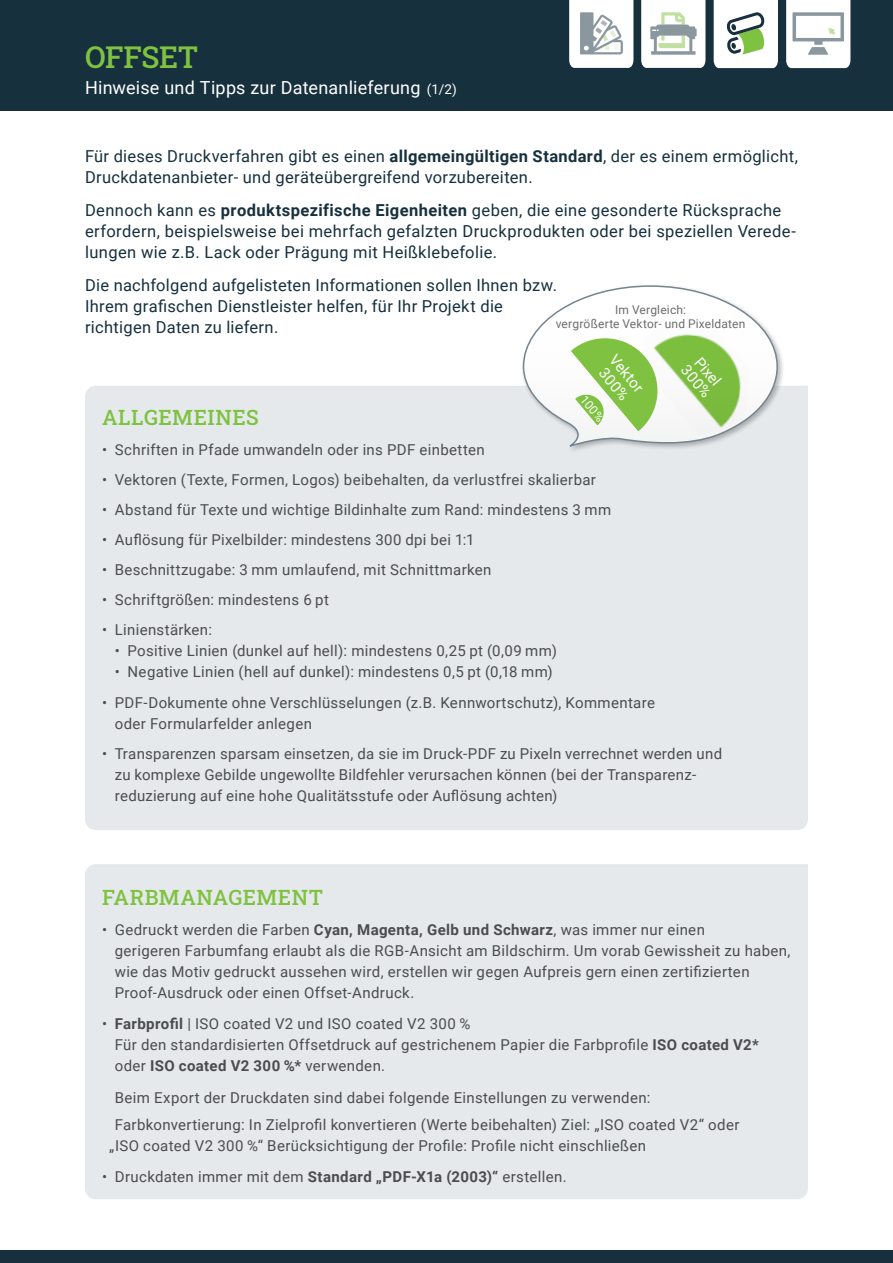
<style>
.page{position:relative;width:893px;height:1263px;background:#fff}
.page>*{position:absolute;margin:0;border:0;box-sizing:border-box;transform-origin:0 0}
.t1{font:500 30px "Roboto Slab";letter-spacing:-.015em;color:#7fc241}
.t2{font:500 21px "Roboto Slab";letter-spacing:.025em;color:#7fc241}
.t3{font:18px "Roboto";letter-spacing:.01em;color:#fff}
.t4{font:16.5px/21px "Roboto";letter-spacing:.02em;color:#16303d}
.t5{font:15px/21px "Roboto";letter-spacing:.02em;color:#4b4c4d}
.t6{font:15px/15px "Roboto";color:#fff}
.t7{font:13.5px "Roboto";color:#fff}
.t8{font:12px/14.4px "Roboto";letter-spacing:.015em;color:#6c6d70;text-align:center}
.t9{font:12px "Roboto";color:#fff}
.s1{font-weight:700}
</style>
<div class="page">
<div style="left:0;top:1250px;width:893px;height:13px;background:#16303d"></div>
<div style="left:0;top:0;width:893px;height:111px;background:#16303d"></div>
<div style="left:85px;top:386px;width:723px;height:444px;background:#e5e9ec"></div>
<div style="left:520px;top:283px;width:265px;height:170px;background:#231f20;opacity:.3"></div>
<svg style="left:522px;top:285px;width:257px;height:165px"></svg>
<div style="left:85px;top:864px;width:723px;height:335px;background:#e5e9ec"></div>
<svg style="left:786px;top:0;width:64px;height:68px;background:#ebedee"></svg>
<svg style="left:714px;top:0;width:64px;height:68px;background:#dce5d9"></svg>
<svg style="left:641px;top:0;width:64px;height:68px;background:#e4e8e5"></svg>
<svg style="left:569px;top:0;width:64px;height:68px;background:#e3e6e7"></svg>
<h1 class="t1" style="left:85px;top:37px;width:115px">OFFSET</h1>
<p class="t3" style="left:85px;top:75px;width:337px">Hinweise und Tipps zur Datenanlieferung</p>
<p class="t7" style="left:427px;top:79px;width:31px">(1/2)</p>
<p class="t4" style="left:85px;top:145px;width:714px;line-height:21.5px">Für dieses Druckverfahren gibt es einen <span class="s1">allgemeingültigen Standard</span>, der es einem ermöglicht,<br>Druckdatenanbieter- und geräteübergreifend vorzubereiten.</p>
<p class="t4" style="left:85px;top:199px;width:713px">Dennoch kann es <span class="s1">produktspezifische Eigenheiten</span> geben, die eine gesonderte Rücksprache erfordern, beispielsweise bei mehrfach gefalzten Druckprodukten oder bei speziellen Verede&shy;lungen wie z.B. Lack oder Prägung mit Heißklebefolie.</p>
<p class="t4" style="left:85px;top:274px;width:473px">Die nachfolgend aufgelisteten Informationen sollen Ihnen bzw.<br>Ihrem grafischen Dienstleister helfen, für Ihr Projekt die richtigen Daten zu liefern.</p>
<p class="t6" style="left:702px;top:352px;width:38px;rotate:50deg">Pixel<br>300%</p>
<p class="t8" style="left:556px;top:302px;width:191px">Im Vergleich:<br>vergrößerte Vektor- und Pixeldaten</p>
<p class="t6" style="left:619px;top:351px;width:45px;line-height:16.5px;rotate:50deg">Vektor<br>300%</p>
<p class="t9" style="left:589px;top:392px;width:31px;rotate:50deg">100%</p>
<h2 class="t2" style="left:102px;top:403px;width:158px">ALLGEMEINES</h2>
<p class="t5" style="left:102px;top:438px;width:384px">• Schriften in Pfade umwandeln oder ins PDF einbetten</p>
<p class="t5" style="left:102px;top:468px;width:495px">• Vektoren (Texte, Formen, Logos) beibehalten, da verlustfrei skalierbar</p>
<p class="t5" style="left:102px;top:498px;width:511px">• Abstand für Texte und wichtige Bildinhalte zum Rand: mindestens 3 mm</p>
<p class="t5" style="left:102px;top:528px;width:374px">• Auflösung für Pixelbilder: mindestens 300 dpi bei 1:1</p>
<p class="t5" style="left:102px;top:558px;width:391px">• Beschnittzugabe: 3 mm umlaufend, mit Schnittmarken</p>
<p class="t5" style="left:102px;top:588px;width:228px">• Schriftgrößen: mindestens 6 pt</p>
<p class="t5" style="left:102px;top:618px;width:111px">• Linienstärken:</p>
<p class="t5" style="left:115px;top:639px;width:444px">• Positive Linien (dunkel auf hell): mindestens 0,25 pt (0,09 mm)</p>
<p class="t5" style="left:115px;top:660px;width:439px">• Negative Linien (hell auf dunkel): mindestens 0,5 pt (0,18 mm)</p>
<p class="t5" style="left:115px;top:692px;width:542px;text-indent:-13px">• PDF-Dokumente ohne Verschlüsselungen (z.B. Kennwortschutz), Kommentare oder Formularfelder anlegen</p>
<p class="t5" style="left:115px;top:743px;width:609px;text-indent:-13px">• Transparenzen sparsam einsetzen, da sie im Druck-PDF zu Pixeln verrechnet werden und zu komplexe Gebilde ungewollte Bildfehler verursachen können (bei der Transparenz&shy;reduzierung auf eine hohe Qualitätsstufe oder Auflösung achten)</p>
<h2 class="t2" style="left:102px;top:883px;width:223px">FARBMANAGEMENT</h2>
<p class="t5" style="left:115px;top:918px;width:677px;text-indent:-13px">• Gedruckt werden die Farben <span class="s1">Cyan, Magenta, Gelb und Schwarz</span>, was immer nur einen<br>gerigeren Farbumfang erlaubt als die RGB-Ansicht am Bildschirm. Um vorab Gewissheit zu haben, wie das Motiv gedruckt aussehen wird, erstellen wir gegen Aufpreis gern einen zertifizierten Proof-Ausdruck oder einen Offset-Andruck.</p>
<p class="t5" style="left:115px;top:1013px;width:646px;text-indent:-13px">• <span class="s1">Farbprofil</span> | ISO coated V2 und ISO coated V2 300 %<br>Für den standardisierten Offsetdruck auf gestrichenem Papier die Farbprofile <span class="s1">ISO coated V2* </span>oder <span class="s1">ISO coated V2 300 %*</span> verwenden.</p>
<p class="t5" style="left:115px;top:1083px;width:626px;line-height:27px">Beim Export der Druckdaten sind dabei folgende Einstellungen zu verwenden:<br>Farbkonvertierung: In Zielprofil konvertieren (Werte beibehalten) Ziel: „ISO coated V2“ oder</p>
<p class="t5" style="left:109px;top:1134px;width:538px">„ISO coated V2 300 %“ Berücksichtigung der Profile: Profile nicht einschließen</p>
<p class="t5" style="left:102px;top:1166px;width:466px">• Druckdaten immer mit dem <span class="s1">Standard „PDF-X1a (2003)“</span> erstellen.</p>
</div>
